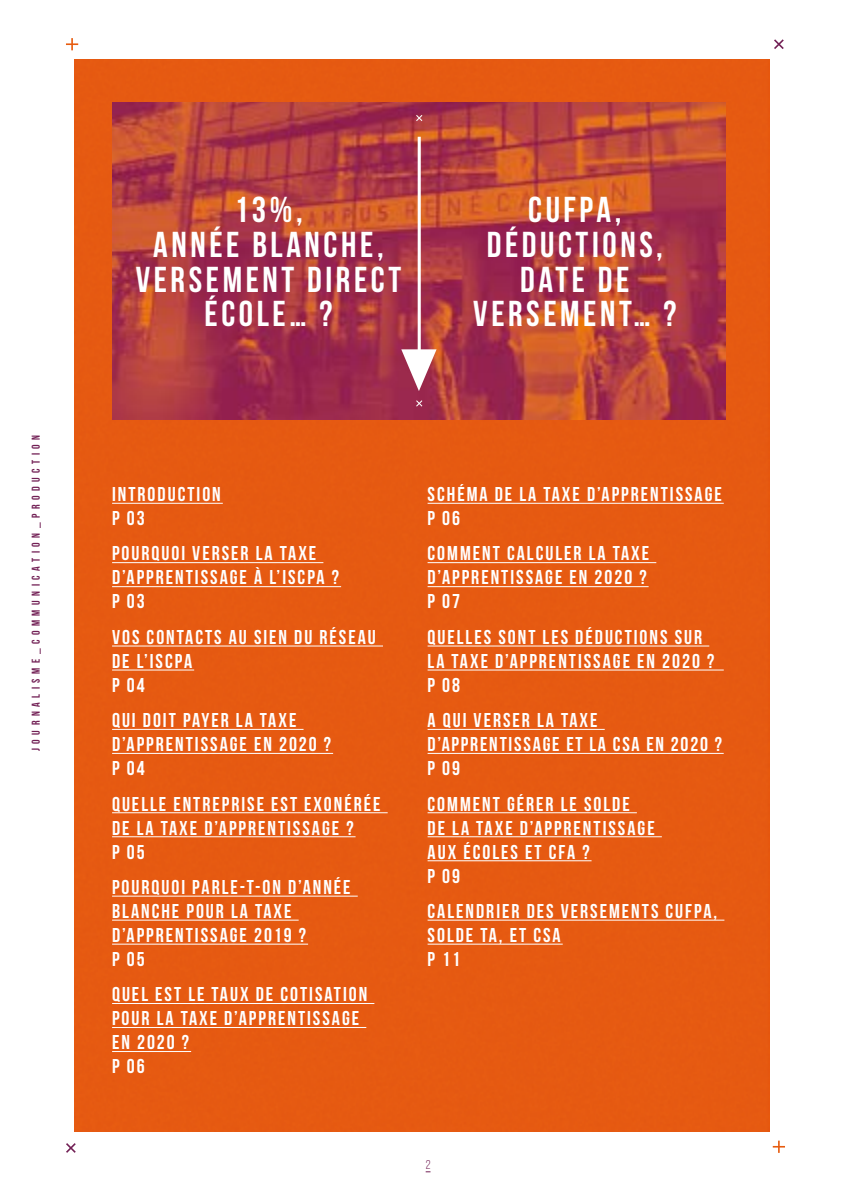
<style>
.page{position:relative;width:851px;height:1191px;background:#fff}
.page>*{position:absolute;margin:0;border:0;box-sizing:border-box;transform-origin:0 0}
.t1{font:700 36px/34.6px "Bebas Neue";letter-spacing:.1em;color:#fff;text-align:center}
.t2{font:20px/24px "Bebas Neue";letter-spacing:.1em;color:#fff}
.t3{font:12.8px "Bebas Neue";color:#722055}
.t4{font:11.4px "Bebas Neue";letter-spacing:.4em;color:#722055}
</style>
<div class="page">
<div style="left:75px;top:60px;width:694px;height:1071px;background:#e65a11"></div>
<img style="left:112px;top:102px;width:613px;height:317px">
<hr style="left:112px;top:503px;width:111px;height:1px;background:#fff">
<hr style="left:112px;top:562px;width:211px;height:1px;background:#fff">
<hr style="left:112px;top:586px;width:229px;height:1px;background:#fff">
<hr style="left:112px;top:645px;width:271px;height:1px;background:#fff">
<hr style="left:112px;top:669px;width:82px;height:1px;background:#fff">
<hr style="left:112px;top:729px;width:191px;height:1px;background:#fff">
<hr style="left:112px;top:753px;width:221px;height:1px;background:#fff">
<hr style="left:112px;top:812px;width:275px;height:1px;background:#fff">
<hr style="left:112px;top:836px;width:243px;height:1px;background:#fff">
<hr style="left:112px;top:895px;width:245px;height:1px;background:#fff">
<hr style="left:112px;top:919px;width:186px;height:1px;background:#fff">
<hr style="left:112px;top:943px;width:196px;height:1px;background:#fff">
<hr style="left:112px;top:1003px;width:262px;height:1px;background:#fff">
<hr style="left:112px;top:1027px;width:254px;height:1px;background:#fff">
<hr style="left:112px;top:1051px;width:79px;height:1px;background:#fff">
<hr style="left:427px;top:503px;width:296px;height:1px;background:#fff">
<hr style="left:427px;top:562px;width:229px;height:1px;background:#fff">
<hr style="left:427px;top:586px;width:221px;height:1px;background:#fff">
<hr style="left:427px;top:645px;width:282px;height:1px;background:#fff">
<hr style="left:427px;top:669px;width:296px;height:1px;background:#fff">
<hr style="left:427px;top:729px;width:177px;height:1px;background:#fff">
<hr style="left:427px;top:753px;width:296px;height:1px;background:#fff">
<hr style="left:427px;top:812px;width:209px;height:1px;background:#fff">
<hr style="left:427px;top:836px;width:234px;height:1px;background:#fff">
<hr style="left:427px;top:860px;width:164px;height:1px;background:#fff">
<hr style="left:427px;top:919px;width:297px;height:1px;background:#fff">
<hr style="left:427px;top:943px;width:135px;height:1px;background:#fff">
<svg style="left:416px;top:400px;width:6px;height:6px"></svg>
<svg style="left:416px;top:115px;width:6px;height:6px"></svg>
<svg style="left:66px;top:38px;width:12px;height:12px"></svg>
<svg style="left:774px;top:39px;width:9px;height:10px"></svg>
<svg style="left:66px;top:1143px;width:10px;height:9px"></svg>
<svg style="left:772px;top:1140px;width:12px;height:12px"></svg>
<svg style="left:401px;top:137px;width:35px;height:254px;background:#b95861"></svg>
<p class="t4" style="left:30px;top:751px;width:318px;rotate:-90deg">JOURNALISME_COMMUNICATION_PRODUCTION</p>
<h1 class="t1" style="left:136px;top:192px;width:267px">13%,<br>ANNÉE BLANCHE,<br>VERSEMENT DIRECT<br>ÉCOLE… ?</h1>
<h1 class="t1" style="left:473px;top:192px;width:205px">CUFPA,<br>DÉDUCTIONS,<br>DATE DE<br>VERSEMENT… ?</h1>
<p class="t2" style="left:112px;top:482px;width:110px">INTRODUCTION<br>P 03</p>
<p class="t2" style="left:112px;top:541px;width:228px">POURQUOI VERSER LA TAXE<br>D’APPRENTISSAGE À L’ISCPA ?<br>P 03</p>
<p class="t2" style="left:112px;top:624px;width:265px">VOS CONTACTS AU SIEN DU RÉSEAU<br>DE L’ISCPA<br>P 04</p>
<p class="t2" style="left:112px;top:708px;width:220px">QUI DOIT PAYER LA TAXE<br>D’APPRENTISSAGE EN 2020 ?<br>P 04</p>
<p class="t2" style="left:112px;top:791px;width:270px">QUELLE ENTREPRISE EST EXONÉRÉE<br>DE LA TAXE D’APPRENTISSAGE ?<br>P 05</p>
<p class="t2" style="left:112px;top:874px;width:240px">POURQUOI PARLE-T-ON D’ANNÉE<br>BLANCHE POUR LA TAXE<br>D’APPRENTISSAGE 2019 ?<br>P 05</p>
<p class="t2" style="left:112px;top:982px;width:256px">QUEL EST LE TAUX DE COTISATION<br>POUR LA TAXE D’APPRENTISSAGE<br>EN 2020 ?<br>P 06</p>
<p class="t2" style="left:427px;top:482px;width:296px">SCHÉMA DE LA TAXE D’APPRENTISSAGE<br>P 06</p>
<p class="t2" style="left:427px;top:541px;width:223px">COMMENT CALCULER LA TAXE<br>D’APPRENTISSAGE EN 2020 ?<br>P 07</p>
<p class="t2" style="left:427px;top:624px;width:288px">QUELLES SONT LES DÉDUCTIONS SUR<br>LA TAXE D’APPRENTISSAGE EN 2020 ?<br>P 08</p>
<p class="t2" style="left:427px;top:708px;width:296px">A QUI VERSER LA TAXE<br>D’APPRENTISSAGE ET LA CSA EN 2020 ?<br>P 09</p>
<p class="t2" style="left:427px;top:791px;width:228px">COMMENT GÉRER LE SOLDE<br>DE LA TAXE D’APPRENTISSAGE<br>AUX ÉCOLES ET CFA ?<br>P 09</p>
<p class="t2" style="left:427px;top:898px;width:291px">CALENDRIER DES VERSEMENTS CUFPA,<br>SOLDE TA, ET CSA<br>P 11</p>
<p class="t3" style="left:425px;top:1157px;width:6px">2</p>
</div>
